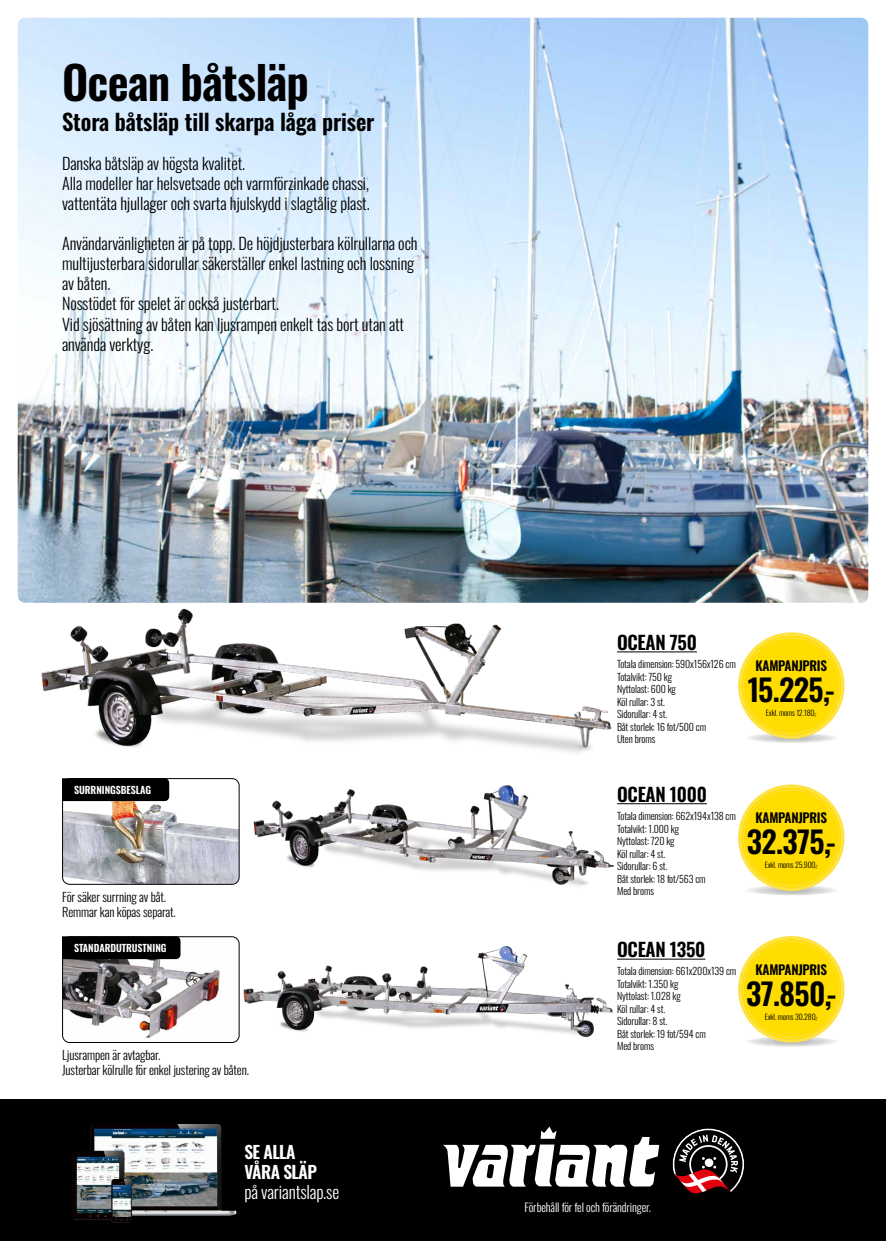
<style>
.page{position:relative;width:886px;height:1241px;background:#fff}
.page>*{position:absolute;margin:0;border:0;box-sizing:border-box;transform-origin:0 0}
.t1{font:600 45.69px "Oswald";letter-spacing:-.015em;color:#000}
.t2{font:600 30.19px "Oswald";letter-spacing:-.02em;color:#000}
.t3{font:600 22.5px "Oswald";letter-spacing:-.005em;color:#000}
.t4{font:600 18.75px "Oswald";letter-spacing:-.015em;color:#000}
.t5{font:300 17.38px "Oswald";letter-spacing:-.01em;color:#fff}
.t6{font:600 17.38px/19.8px "Oswald";letter-spacing:-.03em;color:#fff}
.t7{font:300 16.25px/20px "Oswald";letter-spacing:-.005em;color:#000}
.t8{font:600 13.12px "Oswald";letter-spacing:-.02em;color:#000}
.t9{font:300 12.5px/15px "Oswald";letter-spacing:-.01em;color:#000}
.t10{font:300 11.69px "Oswald";letter-spacing:-.01em;color:#fff}
.t11{font:300 10px/12.5px "Oswald";letter-spacing:-.01em;color:#000}
.t12{font:600 10px "Oswald";letter-spacing:-.005em;color:#fff}
.t13{font:300 7.81px "Oswald";letter-spacing:-.01em;color:#000}
</style>
<div class="page">
<img style="left:18px;top:18px;width:850px;height:584px">
<img style="left:63px;top:937px;width:174px;height:105px">
<div style="left:62px;top:936px;width:177px;height:106px;border:1px solid #000;border-radius:7px"></div>
<img style="left:237px;top:938px;width:376px;height:103px">
<hr style="left:617px;top:958px;width:88px;height:1px;background:#000">
<img style="left:18px;top:599px;width:619px;height:154px">
<hr style="left:617px;top:651px;width:80px;height:1px;background:#000">
<img style="left:232px;top:783px;width:382px;height:103px">
<hr style="left:617px;top:803px;width:90px;height:1px;background:#000">
<img style="left:63px;top:778px;width:176px;height:106px">
<div style="left:62px;top:778px;width:177px;height:106px;border:1px solid #000;border-radius:7px"></div>
<svg style="left:744px;top:732px;width:96px;height:11px"></svg>
<div style="left:741px;top:635px;width:100px;height:100px;background:#fd0;border-radius:50%"></div>
<div style="left:738px;top:632px;width:106px;height:106px;border:3px solid #ffe242;border-radius:50%"></div>
<svg style="left:744px;top:884px;width:96px;height:11px"></svg>
<div style="left:741px;top:787px;width:100px;height:100px;background:#fd0;border-radius:50%"></div>
<div style="left:738px;top:784px;width:106px;height:106px;border:3px solid #ffe242;border-radius:50%"></div>
<svg style="left:744px;top:1036px;width:96px;height:10px"></svg>
<div style="left:741px;top:938px;width:100px;height:101px;background:#fd0;border-radius:50%"></div>
<div style="left:738px;top:935px;width:106px;height:107px;border:3px solid #ffe242;border-radius:50%"></div>
<div style="left:0;top:1098px;width:886px;height:142px;background:#000"></div>
<img style="left:73px;top:1124px;width:163px;height:98px">
<svg style="left:673px;top:1128px;width:71px;height:66px"></svg>
<svg style="left:443px;top:1126px;width:216px;height:60px"></svg>
<div style="left:62px;top:936px;width:118px;height:22px;background:#000"></div>
<div style="left:62px;top:778px;width:107px;height:23px;background:#000"></div>
<h1 class="t1" style="left:62px;top:59px;width:249px">Ocean båtsläp</h1>
<h3 class="t3" style="left:62px;top:110px;width:314px">Stora båtsläp till skarpa låga priser</h3>
<p class="t7" style="left:62px;top:152px;width:309px">Danska båtsläp av högsta kvalitet.<br>Alla modeller har helsvetsade och varmförzinkade chassi, vattentäta hjullager och svarta hjulskydd i slagtålig plast.</p>
<p class="t7" style="left:62px;top:232px;width:357px">Användarvänligheten är på topp. De höjdjusterbara kölrullarna och multijusterbara sidorullar säkerställer enkel lastning och lossning av båten.<br>Nosstödet för spelet är också justerbart.<br>Vid sjösättning av båten kan ljusrampen enkelt tas bort utan att använda verktyg.</p>
<p class="t12" style="left:74px;top:785px;width:79px">SURRNINGSBESLAG</p>
<p class="t9" style="left:62px;top:887px;width:115px">För säker surrning av båt.<br>Remmar kan köpas separat.</p>
<p class="t12" style="left:74px;top:943px;width:94px">STANDARDUTRUSTNING</p>
<p class="t9" style="left:62px;top:1046px;width:188px">Ljusrampen är avtagbar.<br>Justerbar kölrulle för enkel justering av båten.</p>
<p class="t6" style="left:244px;top:1142px;width:74px">SE ALLA<br>VÅRA SLÄP</p>
<p class="t5" style="left:244px;top:1175px;width:96px">på variantslap.se</p>
<p class="t4" style="left:617px;top:632px;width:81px">OCEAN 750</p>
<p class="t11" style="left:617px;top:656px;width:120px">Totala dimension: 590x156x126 cm<br>Totalvikt: 750 kg<br>Nyttolast: 600 kg<br>Köl rullar: 3 st.<br>Sidorullar: 4 st.<br>Båt storlek: 16 fot/500 cm<br>Uten broms</p>
<p class="t8" style="left:755px;top:659px;width:73px">KAMPANJPRIS</p>
<h2 class="t2" style="left:748px;top:673px;width:88px">15.225,-</h2>
<p class="t13" style="left:766px;top:705px;width:52px">Exkl. moms 12.180,-</p>
<p class="t4" style="left:617px;top:784px;width:91px">OCEAN 1000</p>
<p class="t11" style="left:617px;top:808px;width:120px">Totala dimension: 662x194x138 cm<br>Totalvikt: 1.000 kg<br>Nyttolast: 720 kg<br>Köl rullar: 4 st.<br>Sidorullar: 6 st.<br>Båt storlek: 18 fot/563 cm<br>Med broms</p>
<p class="t8" style="left:755px;top:811px;width:73px">KAMPANJPRIS</p>
<h2 class="t2" style="left:747px;top:825px;width:91px">32.375,-</h2>
<p class="t13" style="left:765px;top:857px;width:55px">Exkl. moms 25.900,-</p>
<p class="t4" style="left:617px;top:939px;width:90px">OCEAN 1350</p>
<p class="t11" style="left:617px;top:963px;width:121px">Totala dimension: 661x200x139 cm<br>Totalvikt: 1.350 kg<br>Nyttolast: 1.028 kg<br>Köl rullar: 4 st.<br>Sidorullar: 8 st.<br>Båt storlek: 19 fot/594 cm<br>Med broms</p>
<p class="t8" style="left:755px;top:962px;width:73px">KAMPANJPRIS</p>
<h2 class="t2" style="left:746px;top:977px;width:92px">37.850,-</h2>
<p class="t13" style="left:765px;top:1009px;width:55px">Exkl. moms 30.280,-</p>
<p class="t10" style="left:524px;top:1196px;width:128px">Förbehåll för fel och förändringer.</p>
</div>
